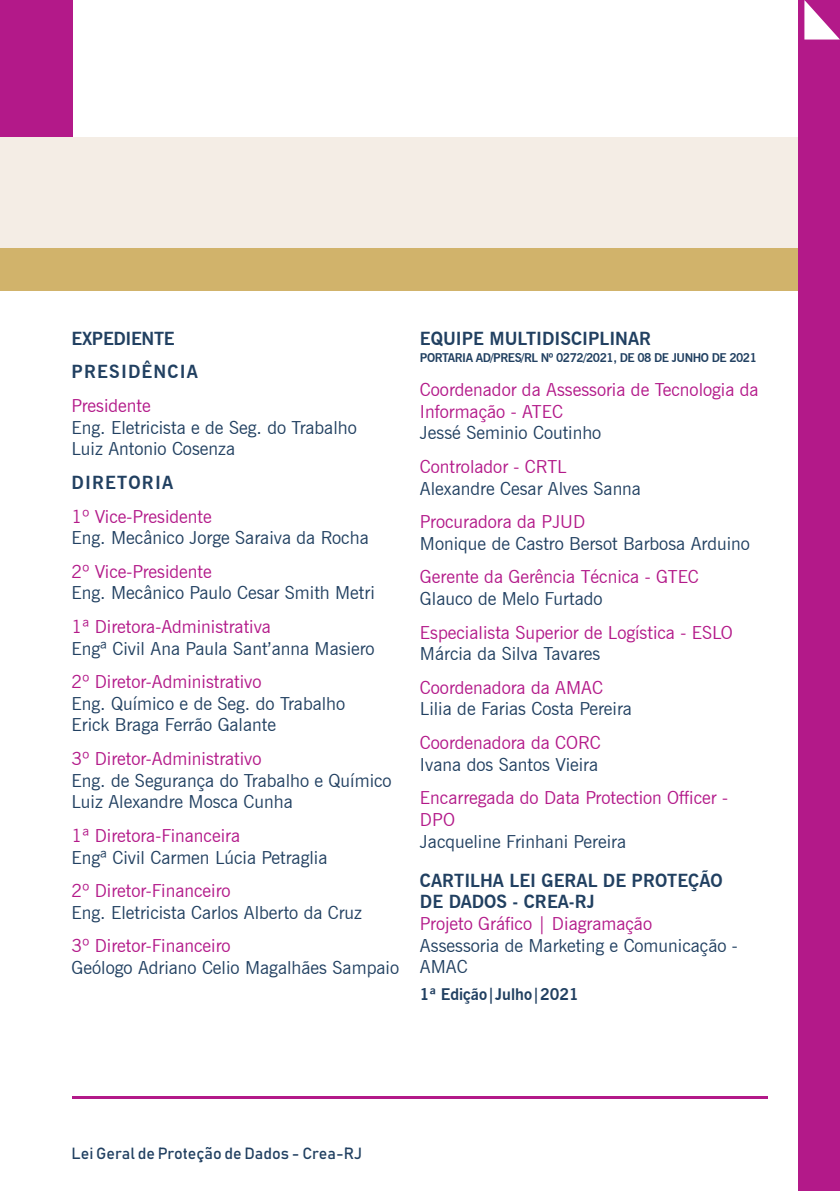
<style>
.page{position:relative;width:840px;height:1191px;background:#fff}
.page>*{position:absolute;margin:0;border:0;box-sizing:border-box;transform-origin:0 0}
.t1{font:18px/21.6px "News Gothic BT";color:#214061}
.t2{font:18px/21.6px "News Gothic BT";color:#b31989}
.t3{font:700 18px/21.6px "News Gothic BT";color:#214061}
.t4{font:700 18px/33.6px "News Gothic BT";letter-spacing:-.02em;color:#214061}
.t5{font:16px "Bahnschrift";color:#214061}
.t6{font:700 16px "News Gothic BT";color:#214061}
.t7{font:700 12px "News Gothic BT";letter-spacing:-.04em;color:#214061}
</style>
<div class="page">
<hr style="left:72px;top:1096px;width:695px;height:2px;background:#b31989">
<div style="left:0;top:248px;width:798px;height:43px;background:#d1b36b"></div>
<div style="left:0;top:137px;width:839px;height:111px;background:#f4ede5"></div>
<div style="left:798px;top:0;width:41px;height:1191px;background:#b31989"></div>
<svg style="left:804px;top:0;width:35px;height:40px"></svg>
<div style="left:0;top:0;width:72px;height:137px;background:#b31989"></div>
<p class="t4" style="left:72px;top:321px;width:128px">EXPEDIENTE<br>P R E S I D Ê N C I A</p>
<p class="t2" style="left:72px;top:395px;width:81px">Presidente</p>
<p class="t1" style="left:72px;top:416px;width:286px">Eng. Eletricista e de Seg. do Trabalho<br>Luiz Antonio Cosenza</p>
<p class="t3" style="left:72px;top:471px;width:103px">D I R E T O R I A</p>
<p class="t2" style="left:72px;top:505px;width:141px">1º Vice-Presidente</p>
<p class="t1" style="left:72px;top:527px;width:298px">Eng. Mecânico Jorge Saraiva da Rocha</p>
<p class="t2" style="left:72px;top:560px;width:141px">2º Vice-Presidente</p>
<p class="t1" style="left:72px;top:582px;width:304px">Eng. Mecânico Paulo Cesar Smith Metri</p>
<p class="t2" style="left:72px;top:615px;width:201px">1ª Diretora-Administrativa</p>
<p class="t1" style="left:72px;top:637px;width:304px">Engª Civil Ana Paula Sant’anna Masiero</p>
<p class="t2" style="left:72px;top:671px;width:191px">2º Diretor-Administrativo</p>
<p class="t1" style="left:72px;top:692px;width:275px">Eng. Químico e de Seg. do Trabalho<br>Erick Braga Ferrão Galante</p>
<p class="t2" style="left:72px;top:747px;width:191px">3º Diretor-Administrativo</p>
<p class="t1" style="left:72px;top:769px;width:321px">Eng. de Segurança do Trabalho e Químico<br>Luiz Alexandre Mosca Cunha</p>
<p class="t2" style="left:72px;top:824px;width:170px">1ª Diretora-Financeira</p>
<p class="t1" style="left:72px;top:846px;width:257px">Engª Civil Carmen Lúcia Petraglia</p>
<p class="t2" style="left:72px;top:879px;width:160px">2º Diretor-Financeiro</p>
<p class="t1" style="left:72px;top:901px;width:292px">Eng. Eletricista Carlos Alberto da Cruz</p>
<p class="t2" style="left:72px;top:935px;width:160px">3º Diretor-Financeiro</p>
<p class="t1" style="left:72px;top:956px;width:329px">Geólogo Adriano Celio Magalhães Sampaio</p>
<p class="t3" style="left:420px;top:327px;width:233px">EQUIPE MULTIDISCIPLINAR</p>
<p class="t7" style="left:420px;top:351px;width:338px">PORTARIA AD/PRES/RL Nº 0272/2021, DE 08 DE JUNHO DE 2021</p>
<p class="t2" style="left:420px;top:379px;width:340px">Coordenador da Assessoria de Tecnologia da<br>Informação - ATEC</p>
<p class="t1" style="left:420px;top:422px;width:183px">Jessé Seminio Coutinho</p>
<p class="t2" style="left:420px;top:455px;width:148px">Controlador - CRTL</p>
<p class="t1" style="left:420px;top:477px;width:222px">Alexandre Cesar Alves Sanna</p>
<p class="t2" style="left:420px;top:511px;width:167px">Procuradora da PJUD</p>
<p class="t1" style="left:420px;top:532px;width:331px">Monique de Castro Bersot Barbosa Arduino</p>
<p class="t2" style="left:420px;top:566px;width:280px">Gerente da Gerência Técnica - GTEC</p>
<p class="t1" style="left:420px;top:587px;width:184px">Glauco de Melo Furtado</p>
<p class="t2" style="left:420px;top:621px;width:314px">Especialista Superior de Logística - ESLO</p>
<p class="t1" style="left:420px;top:643px;width:182px">Márcia da Silva Tavares</p>
<p class="t2" style="left:420px;top:676px;width:184px">Coordenadora da AMAC</p>
<p class="t1" style="left:420px;top:698px;width:213px">Lilia de Farias Costa Pereira</p>
<p class="t2" style="left:420px;top:731px;width:182px">Coordenadora da CORC</p>
<p class="t1" style="left:420px;top:753px;width:180px">Ivana dos Santos Vieira</p>
<p class="t2" style="left:420px;top:787px;width:309px">Encarregada do Data Protection Officer -<br>DPO</p>
<p class="t1" style="left:420px;top:830px;width:207px">Jacqueline Frinhani Pereira</p>
<p class="t3" style="left:420px;top:869px;width:304px">CARTILHA LEI GERAL DE PROTEÇÃO<br>DE DADOS - CREA-RJ</p>
<p class="t2" style="left:420px;top:912px;width:233px">Projeto Gráfico | Diagramação</p>
<p class="t1" style="left:420px;top:934px;width:319px">Assessoria de Marketing e Comunicação -<br>AMAC</p>
<p class="t6" style="left:420px;top:984px;width:160px">1ª Edição|Julho|2021</p>
<p class="t5" style="left:72px;top:1143px;width:292px">Lei Geral de Proteção de Dados - Crea-RJ</p>
</div>
